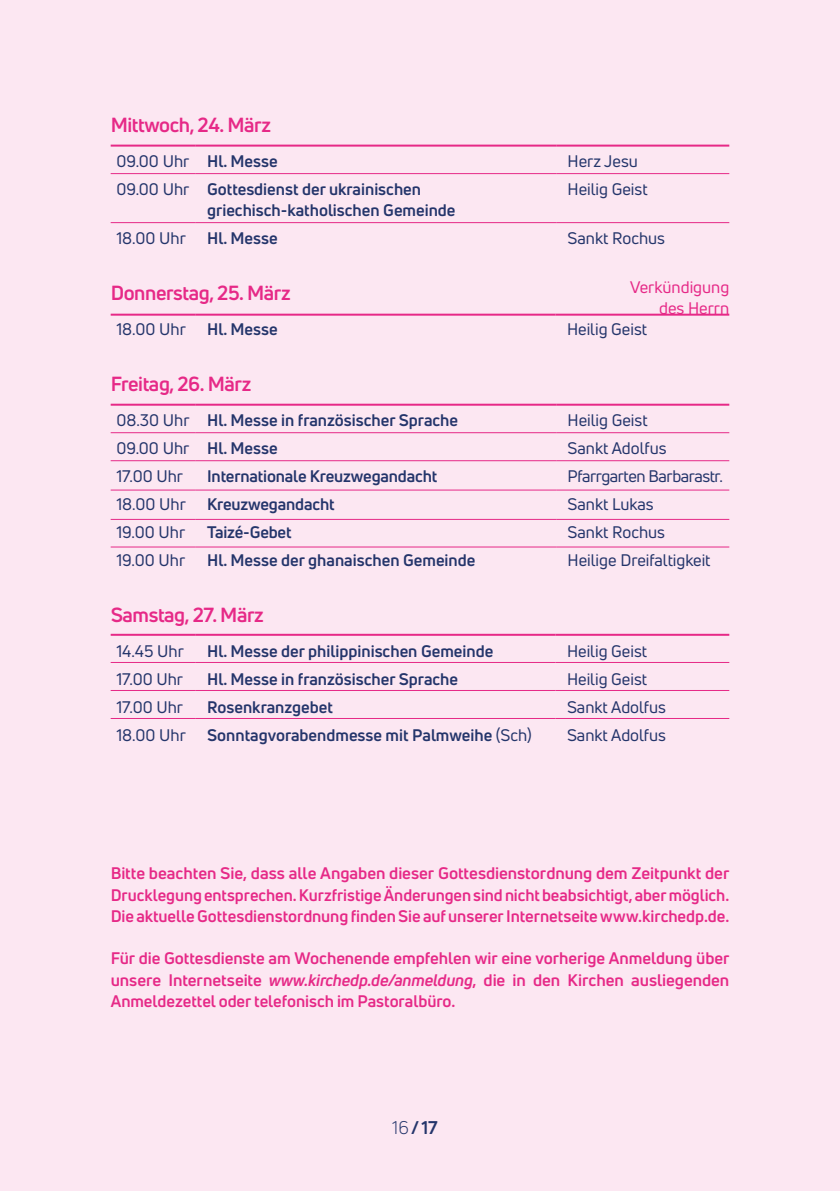
<style>
.page{position:relative;width:840px;height:1191px;background:#fff}
.page>*{position:absolute;margin:0;border:0;box-sizing:border-box;transform-origin:0 0}
.t1{font:700 20px "Uni Neue";letter-spacing:-.02em;color:#e62987}
.t2{font:700 18px "Uni Neue";color:#24356b}
.t3{font:700 16.4px/21.4px "Uni Neue";letter-spacing:-.005em;color:#e62987;text-align:justify}
.t4{font:700 16.4px/21px "Uni Neue";color:#24356b}
.t5{font:16.4px "Uni Neue";color:#24356b}
.t6{font:16.4px "Uni Neue";letter-spacing:-.025em;color:#24356b}
.t7{font:16.4px/21px "Uni Neue";color:#e62987;text-align:right}
.s1{font-weight:700}
.s2{font-weight:400}
.s3{font-style:italic}
</style>
<div class="page">
<div style="left:0;top:0;width:839px;height:1191px;background:#fce7f2"></div>
<hr style="left:111px;top:145px;width:85px;height:2px;background:#e62987">
<hr style="left:196px;top:145px;width:360px;height:2px;background:#e62987">
<hr style="left:556px;top:145px;width:173px;height:2px;background:#e62987">
<hr style="left:111px;top:173px;width:85px;height:1px;background:#e62987">
<hr style="left:196px;top:173px;width:360px;height:1px;background:#e62987">
<hr style="left:556px;top:173px;width:173px;height:1px;background:#e62987">
<hr style="left:111px;top:222px;width:85px;height:1px;background:#e62987">
<hr style="left:196px;top:222px;width:360px;height:1px;background:#e62987">
<hr style="left:556px;top:222px;width:173px;height:1px;background:#e62987">
<hr style="left:111px;top:314px;width:85px;height:2px;background:#e62987">
<hr style="left:196px;top:314px;width:359px;height:2px;background:#e62987">
<hr style="left:555px;top:314px;width:174px;height:2px;background:#e62987">
<hr style="left:111px;top:662px;width:85px;height:1px;background:#e62987">
<hr style="left:111px;top:690px;width:85px;height:1px;background:#e62987">
<hr style="left:196px;top:662px;width:359px;height:1px;background:#e62987">
<hr style="left:196px;top:690px;width:359px;height:1px;background:#e62987">
<hr style="left:555px;top:662px;width:174px;height:1px;background:#e62987">
<hr style="left:555px;top:690px;width:174px;height:1px;background:#e62987">
<hr style="left:111px;top:718px;width:85px;height:1px;background:#e62987">
<hr style="left:196px;top:718px;width:359px;height:1px;background:#e62987">
<hr style="left:555px;top:718px;width:174px;height:1px;background:#e62987">
<hr style="left:111px;top:634px;width:85px;height:2px;background:#e62987">
<hr style="left:196px;top:634px;width:359px;height:2px;background:#e62987">
<hr style="left:555px;top:634px;width:174px;height:2px;background:#e62987">
<hr style="left:111px;top:404px;width:85px;height:2px;background:#e62987">
<hr style="left:196px;top:404px;width:360px;height:2px;background:#e62987">
<hr style="left:556px;top:404px;width:173px;height:2px;background:#e62987">
<hr style="left:111px;top:432px;width:85px;height:1px;background:#e62987">
<hr style="left:196px;top:432px;width:360px;height:1px;background:#e62987">
<hr style="left:556px;top:432px;width:173px;height:1px;background:#e62987">
<hr style="left:111px;top:460px;width:85px;height:1px;background:#e62987">
<hr style="left:196px;top:460px;width:360px;height:1px;background:#e62987">
<hr style="left:556px;top:460px;width:173px;height:1px;background:#e62987">
<hr style="left:111px;top:489px;width:85px;height:1px;background:#e62987">
<hr style="left:196px;top:489px;width:360px;height:1px;background:#e62987">
<hr style="left:556px;top:489px;width:173px;height:1px;background:#e62987">
<hr style="left:111px;top:519px;width:85px;height:1px;background:#e62987">
<hr style="left:196px;top:519px;width:360px;height:1px;background:#e62987">
<hr style="left:556px;top:519px;width:173px;height:1px;background:#e62987">
<hr style="left:111px;top:546px;width:85px;height:1px;background:#e62987">
<hr style="left:196px;top:546px;width:360px;height:1px;background:#e62987">
<hr style="left:556px;top:546px;width:173px;height:1px;background:#e62987">
<p class="t1" style="left:111px;top:112px;width:162px">Mittwoch, 24. März</p>
<p class="t5" style="left:116px;top:150px;width:163px">09.00 Uhr <span class="s1">Hl. Messe</span></p>
<p class="t5" style="left:567px;top:150px;width:72px">Herz Jesu</p>
<p class="t4" style="left:207px;top:178px;width:250px;text-indent:-91px"><span class="s2">09.00 Uhr</span> Gottesdienst der ukrainischen griechisch-katholischen Gemeinde</p>
<p class="t5" style="left:567px;top:179px;width:81px">Heilig Geist</p>
<p class="t5" style="left:116px;top:228px;width:71px">18.00 Uhr</p>
<p class="t4" style="left:207px;top:227px;width:72px">Hl. Messe</p>
<p class="t5" style="left:567px;top:228px;width:99px">Sankt Rochus</p>
<p class="t1" style="left:111px;top:280px;width:181px">Donnerstag, 25. März</p>
<p class="t7" style="left:629px;top:276px;width:101px">Verkündigung des Herrn</p>
<p class="t5" style="left:116px;top:318px;width:71px">18.00 Uhr</p>
<p class="t4" style="left:207px;top:318px;width:72px">Hl. Messe</p>
<p class="t5" style="left:566px;top:318px;width:81px">Heilig Geist</p>
<p class="t1" style="left:111px;top:371px;width:142px">Freitag, 26. März</p>
<p class="t4" style="left:116px;top:409px;width:343px"><span class="s2">08.30 Uhr</span> Hl. Messe in französischer Sprache</p>
<p class="t5" style="left:567px;top:409px;width:81px">Heilig Geist</p>
<p class="t5" style="left:116px;top:437px;width:163px">09.00 Uhr <span class="s1">Hl. Messe</span></p>
<p class="t5" style="left:567px;top:437px;width:100px">Sankt Adolfus</p>
<p class="t5" style="left:116px;top:465px;width:68px">17.00 Uhr</p>
<p class="t4" style="left:207px;top:465px;width:231px">Internationale Kreuzwegandacht</p>
<p class="t6" style="left:567px;top:465px;width:157px">Pfarrgarten Barbarastr.</p>
<p class="t5" style="left:116px;top:493px;width:71px">18.00 Uhr</p>
<p class="t4" style="left:207px;top:493px;width:129px">Kreuzwegandacht</p>
<p class="t5" style="left:567px;top:493px;width:88px">Sankt Lukas</p>
<p class="t5" style="left:116px;top:521px;width:70px">19.00 Uhr</p>
<p class="t4" style="left:207px;top:521px;width:86px">Taizé-Gebet</p>
<p class="t5" style="left:567px;top:521px;width:99px">Sankt Rochus</p>
<p class="t5" style="left:116px;top:549px;width:70px">19.00 Uhr</p>
<p class="t4" style="left:207px;top:549px;width:269px">Hl. Messe der ghanaischen Gemeinde</p>
<p class="t5" style="left:567px;top:549px;width:144px">Heilige Dreifaltigkeit</p>
<p class="t1" style="left:111px;top:602px;width:155px">Samstag, 27. März</p>
<p class="t5" style="left:116px;top:640px;width:69px">14.45 Uhr</p>
<p class="t4" style="left:207px;top:640px;width:287px">Hl. Messe der philippinischen Gemeinde</p>
<p class="t5" style="left:566px;top:640px;width:81px">Heilig Geist</p>
<p class="t5" style="left:116px;top:668px;width:68px">17.00 Uhr</p>
<p class="t4" style="left:207px;top:668px;width:252px">Hl. Messe in französischer Sprache</p>
<p class="t5" style="left:566px;top:668px;width:81px">Heilig Geist</p>
<p class="t5" style="left:116px;top:696px;width:68px">17.00 Uhr</p>
<p class="t4" style="left:207px;top:696px;width:127px">Rosenkranzgebet</p>
<p class="t5" style="left:566px;top:696px;width:100px">Sankt Adolfus</p>
<p class="t5" style="left:116px;top:724px;width:71px">18.00 Uhr</p>
<p class="t4" style="left:207px;top:724px;width:326px">Sonntagvorabendmesse mit Palmweihe <span class="s2">(Sch)</span></p>
<p class="t5" style="left:566px;top:724px;width:100px">Sankt Adolfus</p>
<p class="t3" style="left:111px;top:862px;width:620px">Bitte beachten Sie, dass alle Angaben dieser Gottesdienstordnung dem Zeitpunkt der Drucklegung entsprechen. Kurzfristige Änderungen sind nicht beabsichtigt, aber möglich.<br>Die aktuelle Gottesdienstordnung finden Sie auf unserer Internetseite www.kirchedp.de.</p>
<p class="t3" style="left:111px;top:947px;width:620px">Für die Gottesdienste am Wochenende empfehlen wir eine vorherige Anmeldung über unsere Internetseite <span class="s3">www.kirchedp.de/anmeldung</span>, die in den Kirchen ausliegenden Anmeldezettel oder telefonisch im Pastoralbüro.</p>
<p class="t2" style="left:392px;top:1116px;width:47px"><span class="s2">16</span>/17</p>
</div>
